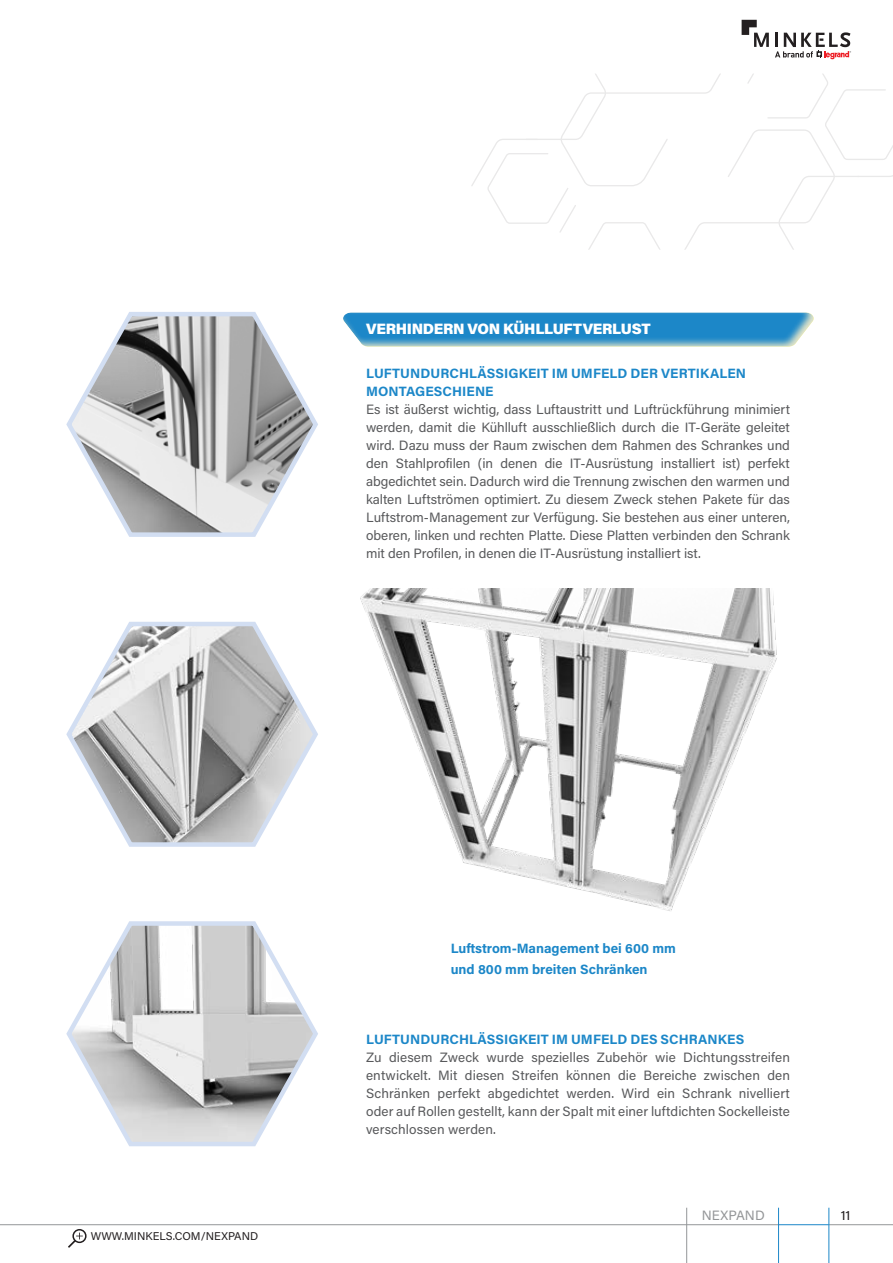
<style>
.page{position:relative;width:893px;height:1263px;background:#fff}
.page>*{position:absolute;margin:0;border:0;box-sizing:border-box;transform-origin:0 0}
.t1{font:900 15px "Acumin Pro";letter-spacing:-.02em;color:#fff}
.t2{font:13.5px/18px "Acumin Pro";color:#58595b;text-align:justify}
.t3{font:700 13.5px/18px "Acumin Pro";letter-spacing:.005em;color:#1c87c8}
.t4{font:13.5px "Acumin Pro";letter-spacing:.005em;color:#949698}
.t5{font:13.5px "Acumin Pro";color:#231f20}
.t6{font:11.25px "Acumin Pro";letter-spacing:.005em;color:#231f20}
</style>
<div class="page">
<hr style="left:0;top:1224px;width:779px;height:1px;background:#949698">
<hr style="left:778px;top:1224px;width:51px;height:1px;background:#1c87c8">
<hr style="left:829px;top:1224px;width:64px;height:1px;background:#949698">
<hr style="left:686px;top:1208px;width:1px;height:55px;background:#949698">
<hr style="left:828px;top:1208px;width:1px;height:55px;background:#1c87c8">
<div style="left:72px;top:1229px;width:15px;height:14px;border:2px solid #231f20;border-radius:50%"></div>
<svg style="left:68px;top:1232px;width:15px;height:16px"></svg>
<hr style="left:778px;top:1208px;width:1px;height:55px;background:#1c87c8">
<svg style="left:742px;top:20px;width:27px;height:27px"></svg>
<svg style="left:775px;top:32px;width:76px;height:27px"></svg>
<svg style="left:343px;top:312px;width:471px;height:35px;background:#3f98ca"></svg>
<svg style="left:66px;top:312px;width:252px;height:225px"></svg>
<svg style="left:66px;top:621px;width:252px;height:226px"></svg>
<img style="left:360px;top:588px;width:417px;height:323px">
<svg style="left:66px;top:921px;width:252px;height:226px"></svg>
<svg style="left:471px;top:73px;width:422px;height:177px"></svg>
<p class="t1" style="left:366px;top:318px;width:286px">VERHINDERN VON KÜHLLUFTVERLUST</p>
<p class="t3" style="left:366px;top:364px;width:381px">LUFTUNDURCHLÄSSIGKEIT IM UMFELD DER VERTIKALEN<br>MONTAGESCHIENE</p>
<p class="t2" style="left:366px;top:400px;width:425px">Es ist äußerst wichtig, dass Luftaustritt und Luftrückführung minimiert werden, damit die Kühlluft ausschließlich durch die IT-Geräte geleitet wird. Dazu muss der Raum zwischen dem Rahmen des Schrankes und den Stahlprofilen (in denen die IT-Ausrüstung installiert ist) perfekt abgedichtet sein. Dadurch wird die Trennung zwischen den warmen und kalten Luftströmen optimiert. Zu diesem Zweck stehen Pakete für das Luftstrom-Management zur Verfügung. Sie bestehen aus einer unteren, oberen, linken und rechten Platte. Diese Platten verbinden den Schrank mit den Profilen, in denen die IT-Ausrüstung installiert ist.</p>
<p class="t6" style="left:91px;top:1228px;width:169px">WWW.MINKELS.COM/NEXPAND</p>
<p class="t3" style="left:451px;top:937px;width:227px;line-height:20.9px">Luftstrom-Management bei 600 mm und 800 mm breiten Schränken</p>
<p class="t3" style="left:366px;top:1030px;width:380px">LUFTUNDURCHLÄSSIGKEIT IM UMFELD DES SCHRANKES</p>
<p class="t2" style="left:366px;top:1048px;width:425px">Zu diesem Zweck wurde spezielles Zubehör wie Dichtungsstreifen entwickelt. Mit diesen Streifen können die Bereiche zwischen den Schränken perfekt abgedichtet werden. Wird ein Schrank nivelliert oder auf Rollen gestellt, kann der Spalt mit einer luftdichten Sockelleiste verschlossen werden.</p>
<p class="t4" style="left:702px;top:1206px;width:64px">NEXPAND</p>
<p class="t5" style="left:841px;top:1206px;width:11px">11</p>
</div>
